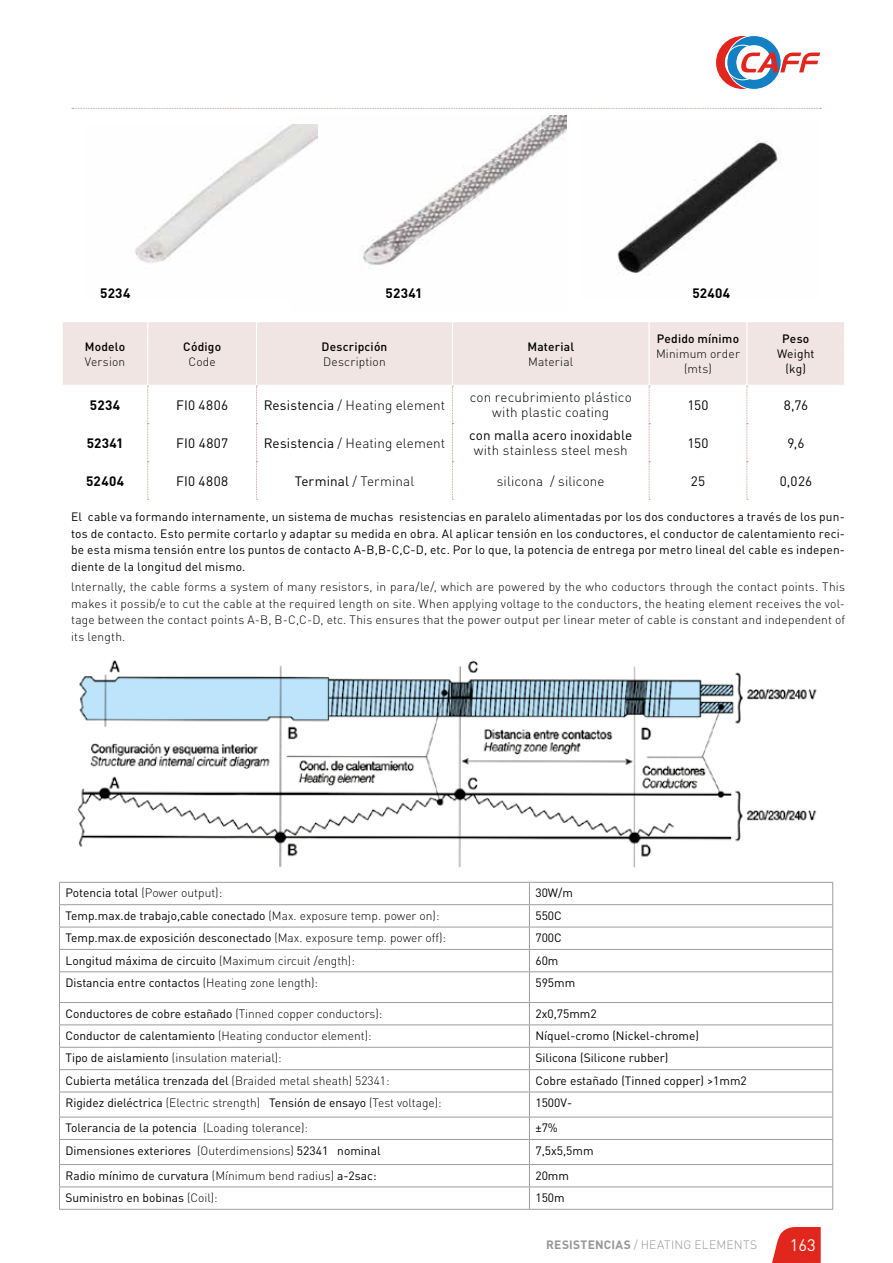
<style>
.page{position:relative;width:893px;height:1263px;background:#fff}
.page>*{position:absolute;margin:0;border:0;box-sizing:border-box;transform-origin:0 0}
.t1{font:16.5px "DIN Pro";color:#fff}
.t2{font:300 13.5px/15px "DIN Pro";letter-spacing:.01em;color:#000;text-align:center}
.t3{font:13.5px "DIN Pro";letter-spacing:.015em;color:#000}
.t4{font:700 13.5px "DIN Pro";letter-spacing:.02em;color:#000}
.t5{font:12px/16.5px "DIN Pro";color:#000;text-align:center}
.t6{font:300 12px/16.5px "DIN Pro";letter-spacing:.01em;color:#000;text-align:center}
.t7{font:500 12px "DIN Pro";letter-spacing:.015em;color:#000}
.t8{font:300 12px "DIN Pro";letter-spacing:.02em;color:#979696}
.s1{font-weight:400}
.s2{font-weight:300}
.s3{font-weight:700}
</style>
<div class="page">
<svg style="left:772px;top:1227px;width:49px;height:36px;background:#e44038"></svg>
<svg style="left:72px;top:108px;width:749px;height:1px"></svg>
<svg style="left:716px;top:36px;width:104px;height:53px"></svg>
<img style="left:77px;top:660px;width:740px;height:208px">
<div style="left:63px;top:322px;width:781px;height:63px;background:#f0e5e3"></div>
<svg style="left:452px;top:322px;width:1px;height:178px"></svg>
<svg style="left:147px;top:322px;width:2px;height:178px"></svg>
<svg style="left:649px;top:322px;width:1px;height:178px"></svg>
<svg style="left:746px;top:322px;width:2px;height:178px"></svg>
<svg style="left:256px;top:322px;width:1px;height:178px"></svg>
<img style="left:617px;top:141px;width:164px;height:134px">
<img style="left:291px;top:115px;width:275px;height:151px">
<img style="left:135px;top:125px;width:182px;height:141px">
<hr style="left:59px;top:882px;width:470px;height:1px;background:#9d9d9c">
<hr style="left:529px;top:882px;width:304px;height:1px;background:#9d9d9c">
<hr style="left:59px;top:904px;width:470px;height:1px;background:#9d9d9c">
<hr style="left:529px;top:904px;width:304px;height:1px;background:#9d9d9c">
<hr style="left:59px;top:927px;width:470px;height:1px;background:#9d9d9c">
<hr style="left:529px;top:927px;width:304px;height:1px;background:#9d9d9c">
<hr style="left:59px;top:949px;width:470px;height:1px;background:#9d9d9c">
<svg style="left:59px;top:883px;width:1px;height:88px"></svg>
<hr style="left:529px;top:949px;width:304px;height:1px;background:#9d9d9c">
<svg style="left:529px;top:883px;width:1px;height:88px"></svg>
<svg style="left:832px;top:883px;width:1px;height:88px"></svg>
<hr style="left:59px;top:971px;width:470px;height:1px;background:#9d9d9c">
<hr style="left:59px;top:972px;width:1px;height:30px;background:#9d9d9c">
<hr style="left:529px;top:971px;width:304px;height:1px;background:#9d9d9c">
<hr style="left:529px;top:972px;width:1px;height:30px;background:#9d9d9c">
<hr style="left:832px;top:972px;width:1px;height:30px;background:#9d9d9c">
<hr style="left:59px;top:1002px;width:470px;height:1px;background:#9d9d9c">
<hr style="left:529px;top:1002px;width:304px;height:1px;background:#9d9d9c">
<hr style="left:59px;top:1024px;width:470px;height:1px;background:#9d9d9c">
<hr style="left:529px;top:1024px;width:304px;height:1px;background:#9d9d9c">
<hr style="left:59px;top:1047px;width:470px;height:1px;background:#9d9d9c">
<hr style="left:529px;top:1047px;width:304px;height:1px;background:#9d9d9c">
<hr style="left:59px;top:1069px;width:470px;height:1px;background:#9d9d9c">
<hr style="left:529px;top:1069px;width:304px;height:1px;background:#9d9d9c">
<hr style="left:59px;top:1091px;width:470px;height:1px;background:#9d9d9c">
<hr style="left:529px;top:1091px;width:304px;height:1px;background:#9d9d9c">
<hr style="left:59px;top:1117px;width:470px;height:1px;background:#9d9d9c">
<hr style="left:529px;top:1117px;width:304px;height:1px;background:#9d9d9c">
<hr style="left:59px;top:1139px;width:470px;height:1px;background:#9d9d9c">
<hr style="left:529px;top:1139px;width:304px;height:1px;background:#9d9d9c">
<hr style="left:59px;top:1164px;width:470px;height:1px;background:#9d9d9c">
<hr style="left:529px;top:1164px;width:304px;height:1px;background:#9d9d9c">
<hr style="left:59px;top:1186px;width:470px;height:1px;background:#9d9d9c">
<svg style="left:59px;top:1003px;width:1px;height:206px"></svg>
<hr style="left:529px;top:1186px;width:304px;height:1px;background:#9d9d9c">
<svg style="left:529px;top:1003px;width:1px;height:206px"></svg>
<svg style="left:832px;top:1003px;width:1px;height:206px"></svg>
<hr style="left:59px;top:1209px;width:470px;height:1px;background:#9d9d9c">
<hr style="left:529px;top:1209px;width:304px;height:1px;background:#9d9d9c">
<p class="t4" style="left:100px;top:284px;width:32px">5234</p>
<p class="t4" style="left:386px;top:284px;width:38px">52341</p>
<p class="t4" style="left:692px;top:284px;width:39px">52404</p>
<p class="t7" style="left:85px;top:338px;width:42px">Modelo</p>
<p class="t6" style="left:85px;top:352px;width:42px">Version</p>
<p class="t7" style="left:183px;top:338px;width:39px">Código</p>
<p class="t6" style="left:188px;top:352px;width:29px">Code</p>
<p class="t7" style="left:321px;top:338px;width:68px">Descripción</p>
<p class="t6" style="left:323px;top:352px;width:64px">Description</p>
<p class="t7" style="left:527px;top:338px;width:48px">Material</p>
<p class="t6" style="left:528px;top:352px;width:47px">Material</p>
<p class="t7" style="left:657px;top:331px;width:84px">Pedido mínimo</p>
<p class="t6" style="left:656px;top:346px;width:85px;line-height:15px">Minimum order (mts)</p>
<p class="t7" style="left:782px;top:331px;width:29px">Peso</p>
<p class="t5" style="left:777px;top:346px;width:39px;line-height:15px">Weight (kg)</p>
<p class="t4" style="left:90px;top:395px;width:32px">5234</p>
<p class="t3" style="left:176px;top:395px;width:54px">FI0 4806</p>
<p class="t2" style="left:264px;top:397px;width:183px"><span class="s1">Resistencia</span> / Heating element</p>
<p class="t2" style="left:470px;top:389px;width:164px">con recubrimiento plástico with plastic coating</p>
<p class="t3" style="left:687px;top:395px;width:23px">150</p>
<p class="t3" style="left:784px;top:395px;width:26px">8,76</p>
<p class="t4" style="left:87px;top:434px;width:38px">52341</p>
<p class="t3" style="left:176px;top:434px;width:54px">FI0 4807</p>
<p class="t2" style="left:264px;top:435px;width:183px"><span class="s1">Resistencia</span> / Heating element</p>
<p class="t3" style="left:469px;top:426px;width:165px">con malla acero inoxidable</p>
<p class="t2" style="left:474px;top:442px;width:155px">with stainless steel mesh</p>
<p class="t3" style="left:687px;top:434px;width:23px">150</p>
<p class="t3" style="left:787px;top:434px;width:19px">9,6</p>
<p class="t4" style="left:86px;top:472px;width:39px">52404</p>
<p class="t3" style="left:176px;top:472px;width:54px">FI0 4808</p>
<p class="t2" style="left:295px;top:473px;width:121px"><span class="s1">Terminal</span> / Terminal</p>
<p class="t2" style="left:497px;top:473px;width:109px">silicona / silicone</p>
<p class="t3" style="left:691px;top:472px;width:16px">25</p>
<p class="t3" style="left:780px;top:472px;width:34px">0,026</p>
<p class="t5" style="left:71px;top:508px;width:775px;text-align:justify">El cable va formando internamente, un sistema de muchas resistencias en paralelo alimentadas por los dos conductores a través de los pun&shy;tos de contacto. Esto permite cortarlo y adaptar su medida en obra. Al aplicar tensión en los conductores, el conductor de calentamiento reci&shy;be esta misma tensión entre los puntos de contacto A-B,B-C,C-D, etc. Por lo que, la potencia de entrega por metro lineal del cable es indepen&shy;diente de la longitud del mismo.</p>
<p class="t6" style="left:71px;top:578px;width:775px;text-align:justify">lnternally, the cable forms a system of many resistors, in para/le/, which are powered by the who coductors through the contact points. This makes it possib/e to cut the cable at the required length on site. When applying voltage to the conductors, the heating element receives the vol&shy;tage between the contact points A-B, B-C,C-D, etc. This ensures that the power output per linear meter of cable is constant and independent of its length.</p>
<p class="t6" style="left:65px;top:884px;width:158px"><span class="s1">Potencia total</span> (Power output):</p>
<p class="t5" style="left:535px;top:884px;width:39px">30W/m</p>
<p class="t5" style="left:65px;top:907px;width:376px">Temp.max.de trabajo,cable conectado <span class="s2">(Max. exposure temp. power on):</span></p>
<p class="t5" style="left:535px;top:907px;width:28px">550C</p>
<p class="t5" style="left:65px;top:929px;width:382px">Temp.max.de exposición desconectado <span class="s2">(Max. exposure temp. power off):</span></p>
<p class="t5" style="left:535px;top:929px;width:28px">700C</p>
<p class="t5" style="left:65px;top:951px;width:291px">Longitud máxima de circuito <span class="s2">(Maximum circuit /ength):</span></p>
<p class="t5" style="left:535px;top:951px;width:25px">60m</p>
<p class="t5" style="left:65px;top:974px;width:254px">Distancia entre contactos <span class="s2">(Heating zone length):</span></p>
<p class="t5" style="left:535px;top:974px;width:41px">595mm</p>
<p class="t5" style="left:65px;top:1004px;width:318px">Conductores de cobre estañado <span class="s2">(Tinned copper conductors):</span></p>
<p class="t5" style="left:535px;top:1004px;width:63px">2x0,75mm2</p>
<p class="t6" style="left:65px;top:1027px;width:308px"><span class="s1">Conductor de calentamiento</span> (Heating conductor element):</p>
<p class="t5" style="left:535px;top:1027px;width:165px">Níquel-cromo (Nickel-chrome)</p>
<p class="t6" style="left:65px;top:1049px;width:218px"><span class="s1">Tipo de aislamiento</span> (insulation material):</p>
<p class="t5" style="left:535px;top:1049px;width:135px">Silicona (Silicone rubber)</p>
<p class="t5" style="left:65px;top:1072px;width:326px">Cubierta metálica trenzada del <span class="s2">(Braided metal sheath) 52341:</span></p>
<p class="t5" style="left:535px;top:1072px;width:213px">Cobre estañado (Tinned copper) &gt;1mm2</p>
<p class="t5" style="left:65px;top:1094px;width:378px">Rigidez dieléctrica <span class="s2">(Electric strength)</span> Tensión de ensayo <span class="s2">(Test voltage):</span></p>
<p class="t5" style="left:535px;top:1094px;width:38px">1500V-</p>
<p class="t5" style="left:65px;top:1119px;width:244px">Tolerancia de la potencia <span class="s2">(Loading tolerance):</span></p>
<p class="t5" style="left:535px;top:1119px;width:24px">±7%</p>
<p class="t5" style="left:65px;top:1141px;width:317px">Dimensiones exteriores <span class="s2">(Outerdimensions)</span> 52341 nominal</p>
<p class="t5" style="left:535px;top:1141px;width:60px">7,5x5,5mm</p>
<p class="t5" style="left:65px;top:1166px;width:313px">Radio mínimo de curvatura <span class="s2">(Mínimum bend radius)</span> a-2sac:</p>
<p class="t5" style="left:535px;top:1166px;width:35px">20mm</p>
<p class="t5" style="left:65px;top:1189px;width:154px">Suministro en bobinas <span class="s2">(Coil):</span></p>
<p class="t5" style="left:535px;top:1189px;width:31px">150m</p>
<p class="t8" style="left:546px;top:1236px;width:212px"><span class="s3">RESISTENCIAS</span> / HEATING ELEMENTS</p>
<h1 class="t1" style="left:790px;top:1234px;width:27px">163</h1>
</div>
